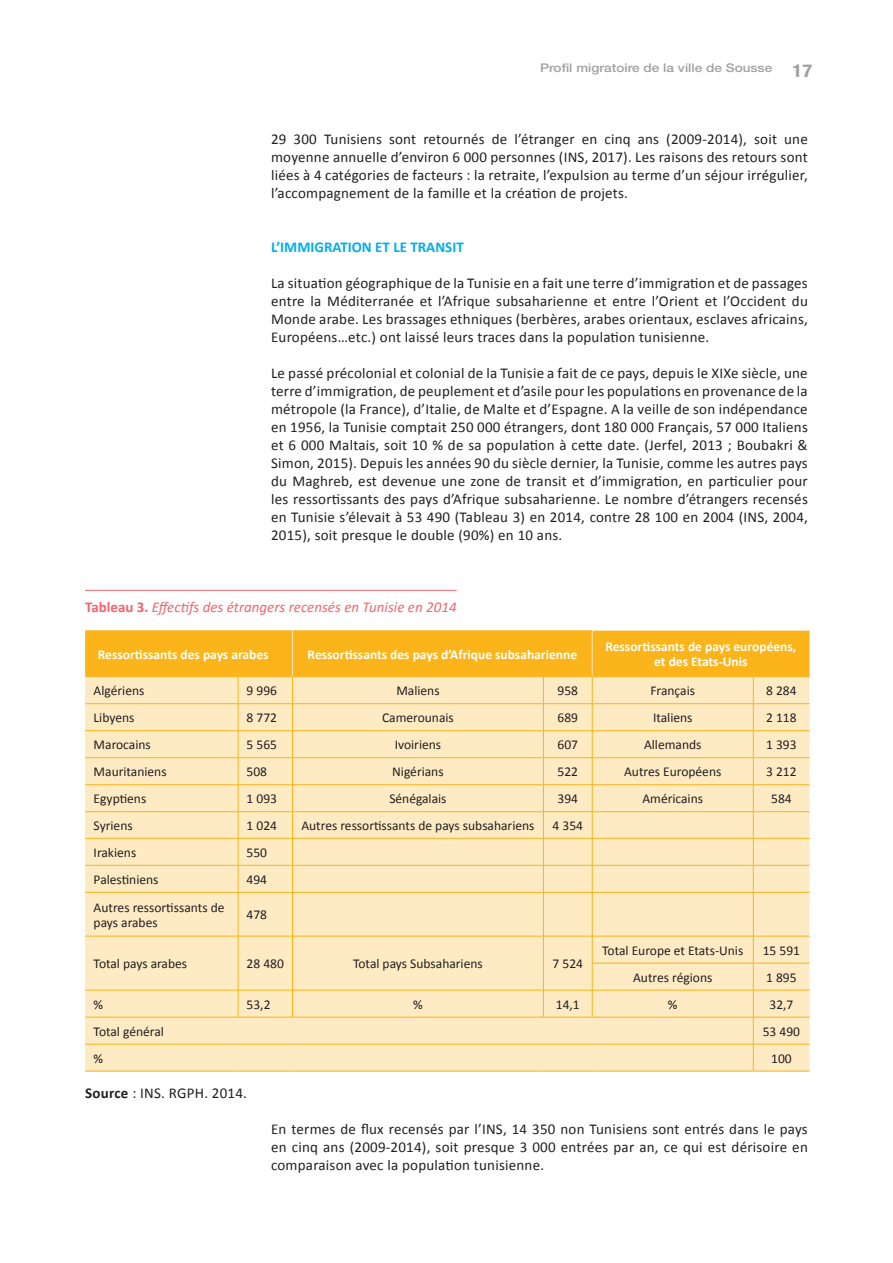
<style>
.page{position:relative;width:893px;height:1263px;background:#fff}
.page>*{position:absolute;margin:0;border:0;box-sizing:border-box;transform-origin:0 0}
.t1{font:700 condensed 18px "Helvetica Neue";color:#a1a0a2;scale:1.13 1}
.Body{font:15px/18px "Calibri";letter-spacing:.015em;color:#231f20;text-align:justify}
.Graph___Table_Captio{font:italic 15px "Calibri";color:#f1666f}
.Title_2{font:700 15px "Calibri";color:#00aeef}
.Body-2{font:13.5px/15px "Calibri";color:#231f20}
.Body-3{font:700 13.5px/15px "Calibri";color:#fff;text-align:center}
.t2{font:500 12px "Helvetica Neue";color:#a1a0a2;scale:1.13 1}
.s1{font-weight:700;font-style:normal}
.s2{font-weight:700}
</style>
<div class="page">
<hr style="left:0;top:0;width:1px;height:1263px;background:#616365">
<hr style="left:85px;top:590px;width:372px;height:1px;background:#f1666f">
<div style="left:85px;top:677px;width:725px;height:394px;background:#feeac3"></div>
<svg style="left:85px;top:630px;width:724px;height:262px;background:#fdde9f"></svg>
<hr style="left:85px;top:892px;width:153px;height:1px;background:#fbb419">
<hr style="left:238px;top:892px;width:55px;height:1px;background:#fbb419">
<hr style="left:238px;top:892px;width:1px;height:44px;background:#fbb419">
<hr style="left:293px;top:892px;width:250px;height:1px;background:#fbb419">
<hr style="left:292px;top:892px;width:1px;height:44px;background:#fbb419">
<hr style="left:543px;top:892px;width:49px;height:1px;background:#fbb419">
<hr style="left:543px;top:892px;width:1px;height:44px;background:#fbb419">
<hr style="left:592px;top:892px;width:161px;height:1px;background:#fbb419">
<hr style="left:592px;top:892px;width:1px;height:44px;background:#fbb419">
<hr style="left:753px;top:892px;width:56px;height:1px;background:#fbb419">
<hr style="left:753px;top:892px;width:1px;height:44px;background:#fbb419">
<hr style="left:85px;top:936px;width:153px;height:1px;background:#fbb419">
<hr style="left:238px;top:936px;width:55px;height:1px;background:#fbb419">
<hr style="left:293px;top:936px;width:250px;height:1px;background:#fbb419">
<hr style="left:543px;top:936px;width:49px;height:1px;background:#fbb419">
<hr style="left:592px;top:936px;width:161px;height:1px;background:#fbb419">
<hr style="left:753px;top:936px;width:56px;height:1px;background:#fbb419">
<hr style="left:592px;top:963px;width:161px;height:1px;background:#fbb419">
<hr style="left:753px;top:963px;width:56px;height:1px;background:#fbb419">
<hr style="left:85px;top:990px;width:153px;height:1px;background:#fbb419">
<hr style="left:238px;top:990px;width:55px;height:1px;background:#fbb419">
<svg style="left:238px;top:936px;width:1px;height:81px"></svg>
<hr style="left:293px;top:990px;width:250px;height:1px;background:#fbb419">
<svg style="left:292px;top:936px;width:1px;height:81px"></svg>
<hr style="left:543px;top:990px;width:49px;height:1px;background:#fbb419">
<svg style="left:543px;top:936px;width:1px;height:81px"></svg>
<hr style="left:592px;top:990px;width:161px;height:1px;background:#fbb419">
<svg style="left:592px;top:936px;width:1px;height:81px"></svg>
<hr style="left:753px;top:990px;width:56px;height:1px;background:#fbb419">
<hr style="left:85px;top:1017px;width:153px;height:1px;background:#fbb419">
<hr style="left:238px;top:1017px;width:55px;height:1px;background:#fbb419">
<hr style="left:293px;top:1017px;width:250px;height:1px;background:#fbb419">
<hr style="left:543px;top:1017px;width:49px;height:1px;background:#fbb419">
<hr style="left:592px;top:1017px;width:161px;height:1px;background:#fbb419">
<hr style="left:753px;top:1017px;width:56px;height:1px;background:#fbb419">
<hr style="left:85px;top:1044px;width:153px;height:1px;background:#fbb419">
<hr style="left:238px;top:1044px;width:55px;height:1px;background:#fbb419">
<hr style="left:293px;top:1044px;width:250px;height:1px;background:#fbb419">
<hr style="left:543px;top:1044px;width:49px;height:1px;background:#fbb419">
<hr style="left:592px;top:1044px;width:161px;height:1px;background:#fbb419">
<hr style="left:753px;top:1044px;width:56px;height:1px;background:#fbb419">
<svg style="left:753px;top:936px;width:1px;height:135px"></svg>
<hr style="left:85px;top:1071px;width:153px;height:1px;background:#fbb419">
<hr style="left:238px;top:1071px;width:55px;height:1px;background:#fbb419">
<hr style="left:293px;top:1071px;width:250px;height:1px;background:#fbb419">
<hr style="left:543px;top:1071px;width:49px;height:1px;background:#fbb419">
<hr style="left:592px;top:1071px;width:161px;height:1px;background:#fbb419">
<hr style="left:753px;top:1071px;width:56px;height:1px;background:#fbb419">
<p class="t2" style="left:540px;top:61px;width:207px">Profil migratoire de la ville de Sousse</p>
<p class="t1" style="left:793px;top:55px;width:19px">17</p>
<p class="Body" style="left:271px;top:130px;width:538px">29 300 Tunisiens sont retournés de l’étranger en cinq ans (2009-2014), soit une moyenne annuelle d’environ 6 000 personnes (INS, 2017). Les raisons des retours sont liées à 4 catégories de facteurs : la retraite, l’expulsion au terme d’un séjour irrégulier, l’accompagnement de la famille et la création de projets.</p>
<p class="Title_2" style="left:271px;top:237px;width:194px">L’IMMIGRATION ET LE TRANSIT</p>
<p class="Body" style="left:271px;top:274px;width:538px">La situation géographique de la Tunisie en a fait une terre d’immigration et de passages entre la Méditerranée et l’Afrique subsaharienne et entre l’Orient et l’Occident du Monde arabe. Les brassages ethniques (berbères, arabes orientaux, esclaves africains, Européens…etc.) ont laissé leurs traces dans la population tunisienne.</p>
<p class="Body" style="left:271px;top:364px;width:538px">Le passé précolonial et colonial de la Tunisie a fait de ce pays, depuis le XIXe siècle, une terre d’immigration, de peuplement et d’asile pour les populations en provenance de la métropole (la France), d’Italie, de Malte et d’Espagne. A la veille de son indépendance en 1956, la Tunisie comptait 250 000 étrangers, dont 180 000 Français, 57 000 Italiens et 6 000 Maltais, soit 10 % de sa population à cette date. (Jerfel, 2013 ; Boubakri &amp; Simon, 2015). Depuis les années 90 du siècle dernier, la Tunisie, comme les autres pays du Maghreb, est devenue une zone de transit et d’immigration, en particulier pour les ressortissants des pays d’Afrique subsaharienne. Le nombre d’étrangers recensés en Tunisie s’élevait à 53 490 (Tableau 3) en 2014, contre 28 100 en 2004 (INS, 2004, 2015), soit presque le double (90%) en 10 ans.</p>
<p class="Graph___Table_Captio" style="left:85px;top:597px;width:373px"><span class="s1">Tableau 3.</span> Effectifs des étrangers recensés en Tunisie en 2014</p>
<p class="Body-3" style="left:98px;top:646px;width:172px">Ressortissants des pays arabes</p>
<p class="Body-3" style="left:308px;top:646px;width:271px">Ressortissants des pays d’Afrique subsaharienne</p>
<p class="Body-3" style="left:605px;top:639px;width:192px">Ressortissants de pays européens, et des Etats-Unis</p>
<p class="Body-2" style="left:94px;top:683px;width:52px">Algériens</p>
<p class="Body-2" style="left:247px;top:683px;width:32px">9 996</p>
<p class="Body-2" style="left:396px;top:683px;width:45px">Maliens</p>
<p class="Body-2" style="left:558px;top:683px;width:22px">958</p>
<p class="Body-2" style="left:650px;top:683px;width:46px">Français</p>
<p class="Body-2" style="left:766px;top:683px;width:32px">8 284</p>
<p class="Body-2" style="left:94px;top:710px;width:42px">Libyens</p>
<p class="Body-2" style="left:247px;top:710px;width:32px">8 772</p>
<p class="Body-2" style="left:382px;top:710px;width:73px">Camerounais</p>
<p class="Body-2" style="left:558px;top:710px;width:22px">689</p>
<p class="Body-2" style="left:653px;top:710px;width:41px">Italiens</p>
<p class="Body-2" style="left:766px;top:710px;width:32px">2 118</p>
<p class="Body-2" style="left:94px;top:737px;width:59px">Marocains</p>
<p class="Body-2" style="left:247px;top:737px;width:32px">5 565</p>
<p class="Body-2" style="left:395px;top:737px;width:48px">Ivoiriens</p>
<p class="Body-2" style="left:558px;top:737px;width:22px">607</p>
<p class="Body-2" style="left:644px;top:737px;width:59px">Allemands</p>
<p class="Body-2" style="left:766px;top:737px;width:32px">1 393</p>
<p class="Body-2" style="left:94px;top:764px;width:74px">Mauritaniens</p>
<p class="Body-2" style="left:247px;top:764px;width:22px">508</p>
<p class="Body-2" style="left:392px;top:764px;width:53px">Nigérians</p>
<p class="Body-2" style="left:558px;top:764px;width:22px">522</p>
<p class="Body-2" style="left:624px;top:764px;width:99px">Autres Européens</p>
<p class="Body-2" style="left:766px;top:764px;width:32px">3 212</p>
<p class="Body-2" style="left:94px;top:791px;width:54px">Egyptiens</p>
<p class="Body-2" style="left:247px;top:791px;width:32px">1 093</p>
<p class="Body-2" style="left:389px;top:791px;width:59px">Sénégalais</p>
<p class="Body-2" style="left:558px;top:791px;width:22px">394</p>
<p class="Body-2" style="left:642px;top:791px;width:62px">Américains</p>
<p class="Body-2" style="left:771px;top:791px;width:22px">584</p>
<p class="Body-2" style="left:94px;top:818px;width:41px">Syriens</p>
<p class="Body-2" style="left:247px;top:818px;width:32px">1 024</p>
<p class="Body-2" style="left:301px;top:818px;width:235px">Autres ressortissants de pays subsahariens</p>
<p class="Body-2" style="left:553px;top:818px;width:32px">4 354</p>
<p class="Body-2" style="left:94px;top:845px;width:44px">Irakiens</p>
<p class="Body-2" style="left:247px;top:845px;width:22px">550</p>
<p class="Body-2" style="left:94px;top:872px;width:66px">Palestiniens</p>
<p class="Body-2" style="left:247px;top:872px;width:22px">494</p>
<p class="Body-2" style="left:94px;top:900px;width:132px">Autres ressortissants de pays arabes</p>
<p class="Body-2" style="left:247px;top:907px;width:22px">478</p>
<p class="Body-2" style="left:94px;top:956px;width:95px">Total pays arabes</p>
<p class="Body-2" style="left:247px;top:956px;width:39px">28 480</p>
<p class="Body-2" style="left:353px;top:956px;width:131px">Total pays Subsahariens</p>
<p class="Body-2" style="left:553px;top:956px;width:32px">7 524</p>
<p class="Body-2" style="left:602px;top:943px;width:143px">Total Europe et Etats-Unis</p>
<p class="Body-2" style="left:763px;top:943px;width:39px">15 591</p>
<p class="Body-2" style="left:633px;top:970px;width:81px">Autres régions</p>
<p class="Body-2" style="left:766px;top:970px;width:32px">1 895</p>
<p class="Body-2" style="left:94px;top:997px;width:11px">%</p>
<p class="Body-2" style="left:247px;top:997px;width:25px">53,2</p>
<p class="Body-2" style="left:413px;top:997px;width:11px">%</p>
<p class="Body-2" style="left:556px;top:997px;width:25px">14,1</p>
<p class="Body-2" style="left:668px;top:997px;width:11px">%</p>
<p class="Body-2" style="left:769px;top:997px;width:25px">32,7</p>
<p class="Body-2" style="left:94px;top:1024px;width:72px">Total général</p>
<p class="Body-2" style="left:763px;top:1024px;width:39px">53 490</p>
<p class="Body-2" style="left:94px;top:1051px;width:11px">%</p>
<p class="Body-2" style="left:771px;top:1051px;width:22px">100</p>
<p class="Body" style="left:85px;top:1084px;width:163px"><span class="s2">Source</span> : INS. RGPH. 2014.</p>
<p class="Body" style="left:271px;top:1120px;width:538px">En termes de flux recensés par l’INS, 14 350 non Tunisiens sont entrés dans le pays en cinq ans (2009-2014), soit presque 3 000 entrées par an, ce qui est dérisoire en comparaison avec la population tunisienne.</p>
</div>
